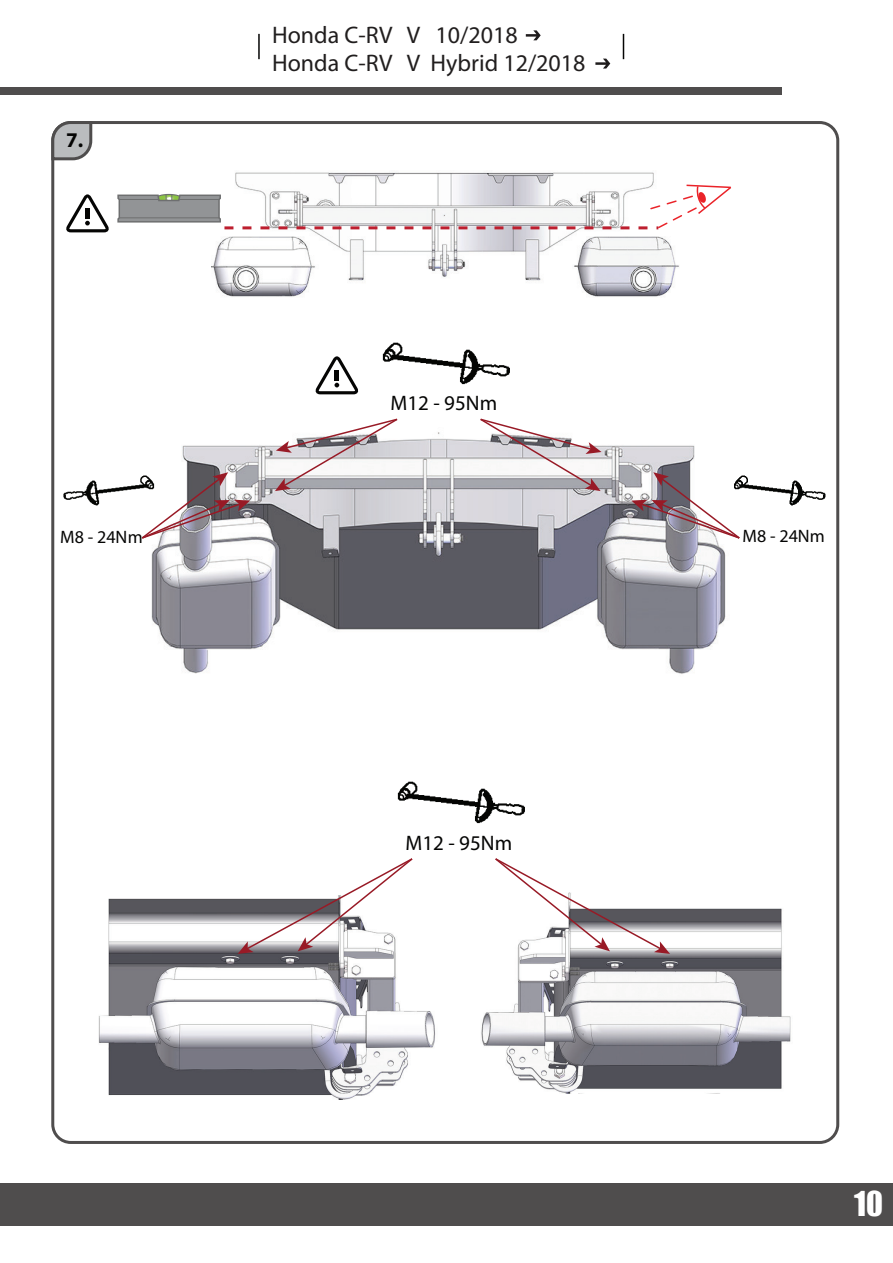
<style>
.page{position:relative;width:893px;height:1263px;background:#fff}
.page>*{position:absolute;margin:0;border:0;box-sizing:border-box;transform-origin:0 0}
.t1{font:31.5px "Impact";color:#fff}
.t2{font:24px/28.8px "Myriad Pro";color:#211e1e}
.t3{font:21px "Myriad Pro";color:#050504}
.t4{font:700 21px "Myriad Pro";color:#050504}
.t5{font:18px "Myriad Pro";color:#050504}
</style>
<div class="page">
<div style="left:0;top:1183px;width:893px;height:43px;background:#4f4d4d"></div>
<div style="left:0;top:87px;width:782px;height:7px;background:#4f4d4d"></div>
<svg style="left:51px;top:121px;width:43px;height:41px;background:#acacad"></svg>
<svg style="left:66px;top:194px;width:43px;height:38px"></svg>
<div style="left:85px;top:209px;width:5px;height:10px;background:#050504"></div>
<img style="left:211px;top:172px;width:468px;height:125px">
<svg style="left:117px;top:184px;width:614px;height:45px"></svg>
<img style="left:98px;top:898px;width:337px;height:201px">
<img style="left:481px;top:908px;width:310px;height:185px">
<img style="left:151px;top:432px;width:575px;height:242px">
<svg style="left:316px;top:356px;width:42px;height:38px"></svg>
<hr style="left:335px;top:371px;width:4px;height:10px;background:#050504">
<img style="left:397px;top:782px;width:128px;height:42px">
<img style="left:741px;top:475px;width:85px;height:31px">
<svg style="left:238px;top:858px;width:176px;height:96px"></svg>
<svg style="left:494px;top:858px;width:176px;height:96px"></svg>
<svg style="left:631px;top:472px;width:110px;height:68px"></svg>
<svg style="left:142px;top:472px;width:108px;height:68px"></svg>
<img style="left:382px;top:342px;width:128px;height:43px">
<svg style="left:275px;top:418px;width:124px;height:73px"></svg>
<svg style="left:479px;top:418px;width:123px;height:73px"></svg>
<img style="left:63px;top:475px;width:100px;height:33px">
<hr style="left:258px;top:34px;width:2px;height:25px;background:#050504">
<svg style="left:623px;top:34px;width:1px;height:25px"></svg>
<svg style="left:595px;top:59px;width:15px;height:10px"></svg>
<svg style="left:526px;top:30px;width:15px;height:10px"></svg>
<p class="t4" style="left:66px;top:126px;width:19px">7.</p>
<p class="t2" style="left:272px;top:20px;width:315px">Honda C-RV V 10/2018<br>Honda C-RV V Hybrid 12/2018</p>
<p class="t3" style="left:390px;top:390px;width:108px">M12 - 95Nm</p>
<p class="t5" style="left:60px;top:526px;width:84px">M8 - 24Nm</p>
<p class="t5" style="left:743px;top:525px;width:84px">M8 - 24Nm</p>
<p class="t3" style="left:405px;top:830px;width:108px">M12 - 95Nm</p>
<h1 class="t1" style="left:854px;top:1179px;width:30px">10</h1>
</div>
